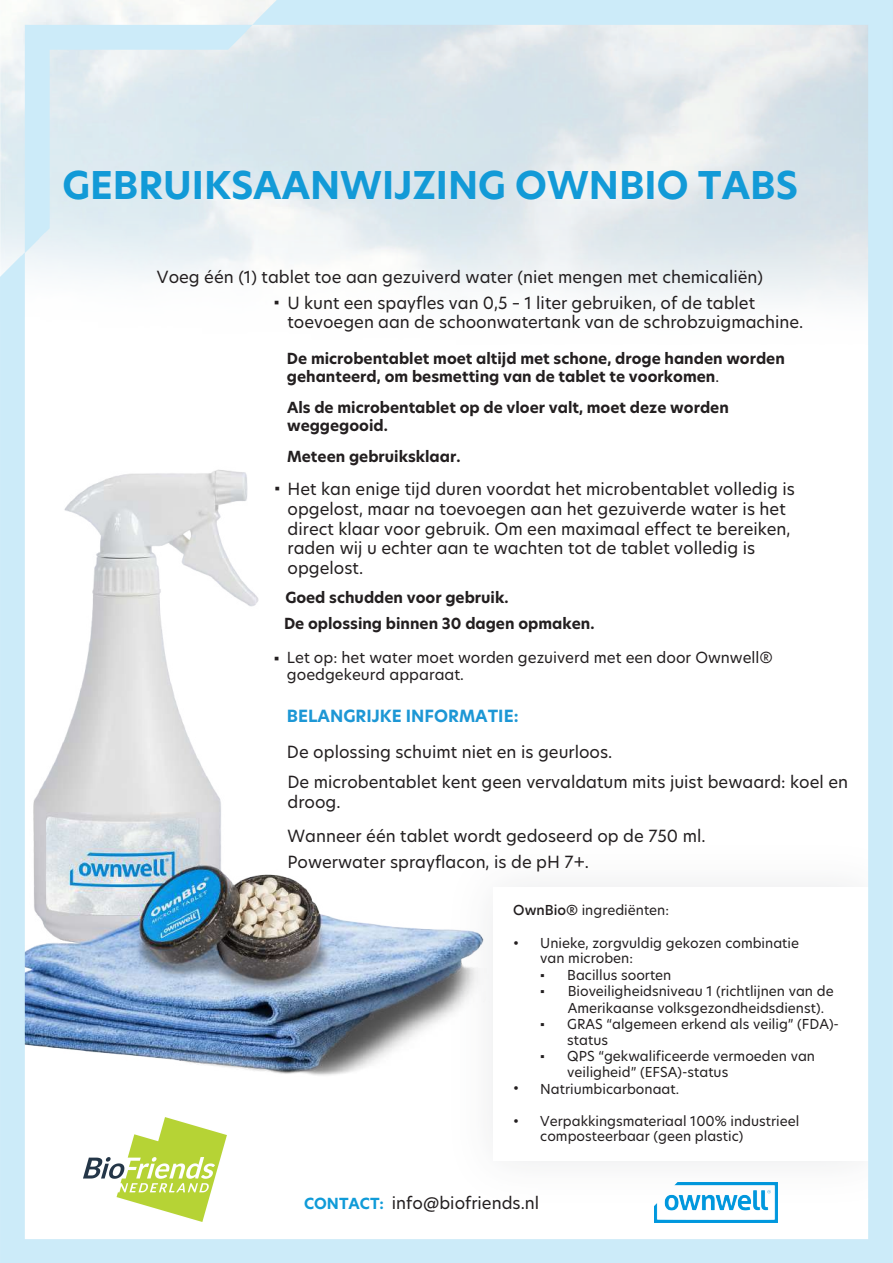
<style>
.page{position:relative;width:893px;height:1263px;background:#fff}
.page>*{position:absolute;margin:0;border:0;box-sizing:border-box;transform-origin:0 0}
.t1{font:700 37.5px "Hero New";color:#129ad7}
.t2{font:16.5px/19.8px "Hero New";color:#231f20}
.t3{font:700 16.5px "Hero New";color:#1d97d5}
.t4{font:700 15px/18px "Hero New";color:#231f20}
.t5{font:15px/17px "Hero New";color:#231f20}
.t6{font:13.5px/16.2px "Hero New";color:#231f20}
.s1{font-family:"Times New Roman"}
.s2{font-weight:400}
.s3{font-family:"Times New Roman";font-size:16.5px}
.s4{font-family:"New Hero";font-weight:500}
.s5{font-family:"New Hero"}
.s6{font-weight:700;font-size:15px;color:#109bd8}
</style>
<div class="page">
<img style="left:0;top:0;width:893px;height:1263px">
<img style="left:83px;top:1118px;width:144px;height:103px">
<h1 class="t1" style="left:63px;top:160px;width:737px">GEBRUIKSAANWIJZING OWNBIO TABS</h1>
<p class="t2" style="left:157px;top:266px;width:608px">Voeg één (1) tablet toe aan gezuiverd water (niet mengen met chemicaliën)</p>
<p class="t2" style="left:287px;top:293px;width:517px;line-height:18.6px;text-indent:-14px"><span class="s1">▪</span> U kunt een spayfles van 0,5 – 1 liter gebruiken, of de tablet toevoegen aan de schoonwatertank van de schrobzuigmachine.</p>
<p class="t4" style="left:287px;top:349px;width:499px">De microbentablet moet altijd met schone, droge handen worden gehanteerd, om besmetting van de tablet te voorkomen<span class="s2">.</span></p>
<p class="t4" style="left:287px;top:398px;width:443px">Als de microbentablet op de vloer valt, moet deze worden weggegooid.</p>
<p class="t4" style="left:287px;top:447px;width:175px">Meteen gebruiksklaar.</p>
<p class="t2" style="left:288px;top:479px;width:509px;text-indent:-13px"><span class="s1">▪</span> Het kan enige tijd duren voordat het microbentablet volledig is opgelost, maar na toevoegen aan het gezuiverde water is het direct klaar voor gebruik. Om een maximaal effect te bereiken, raden wij u echter aan te wachten tot de tablet volledig is opgelost.</p>
<p class="t4" style="left:285px;top:589px;width:225px">Goed schudden voor gebruik.</p>
<p class="t4" style="left:284px;top:614px;width:312px">De oplossing binnen 30 dagen opmaken.</p>
<p class="t5" style="left:287px;top:649px;width:488px;text-indent:-13px"><span class="s3">▪</span> Let op: het water moet worden gezuiverd met een door Ownwell® goedgekeurd apparaat.</p>
<p class="t3" style="left:287px;top:704px;width:233px">BELANGRIJKE INFORMATIE:</p>
<p class="t2" style="left:287px;top:737px;width:563px;line-height:29.7px">De oplossing schuimt niet en is geurloos.<br>De microbentablet kent geen vervaldatum mits juist bewaard: koel en</p>
<p class="t2" style="left:287px;top:784px;width:420px;line-height:35px">droog.<br>Wanneer één tablet wordt gedoseerd op de 750 ml.</p>
<p class="t2" style="left:287px;top:852px;width:303px">Powerwater sprayflacon, is de pH 7+.</p>
<p class="t6" style="left:513px;top:902px;width:157px"><span class="s4">OwnBio®</span> ingrediënten:</p>
<p class="t6" style="left:540px;top:935px;width:260px;line-height:15.3px;text-indent:-27px"><span class="s5">•</span> Unieke, zorgvuldig gekozen combinatie van microben:</p>
<p class="t6" style="left:540px;top:967px;width:133px"><span class="s1">▪</span> Bacillus soorten</p>
<p class="t6" style="left:568px;top:983px;width:267px;text-indent:-27px"><span class="s1">▪</span> Bioveiligheidsniveau 1 (richtlijnen van de<br>Amerikaanse volksgezondheidsdienst).</p>
<p class="t6" style="left:567px;top:1015px;width:273px;text-indent:-27px"><span class="s1">▪</span> GRAS “algemeen erkend als veilig” (FDA)- status</p>
<p class="t6" style="left:567px;top:1048px;width:249px;text-indent:-27px"><span class="s1">▪</span> QPS “gekwalificeerde vermoeden van veiligheid” (EFSA)-status</p>
<p class="t6" style="left:513px;top:1080px;width:167px"><span class="s5">•</span> Natriumbicarbonaat.</p>
<p class="t6" style="left:540px;top:1113px;width:261px;line-height:15.3px;text-indent:-27px"><span class="s5">•</span> Verpakkingsmateriaal 100% industrieel composteerbaar (geen plastic)</p>
<p class="t2" style="left:304px;top:1193px;width:237px"><span class="s6">CONTACT:</span> info@biofriends.nl</p>
</div>
